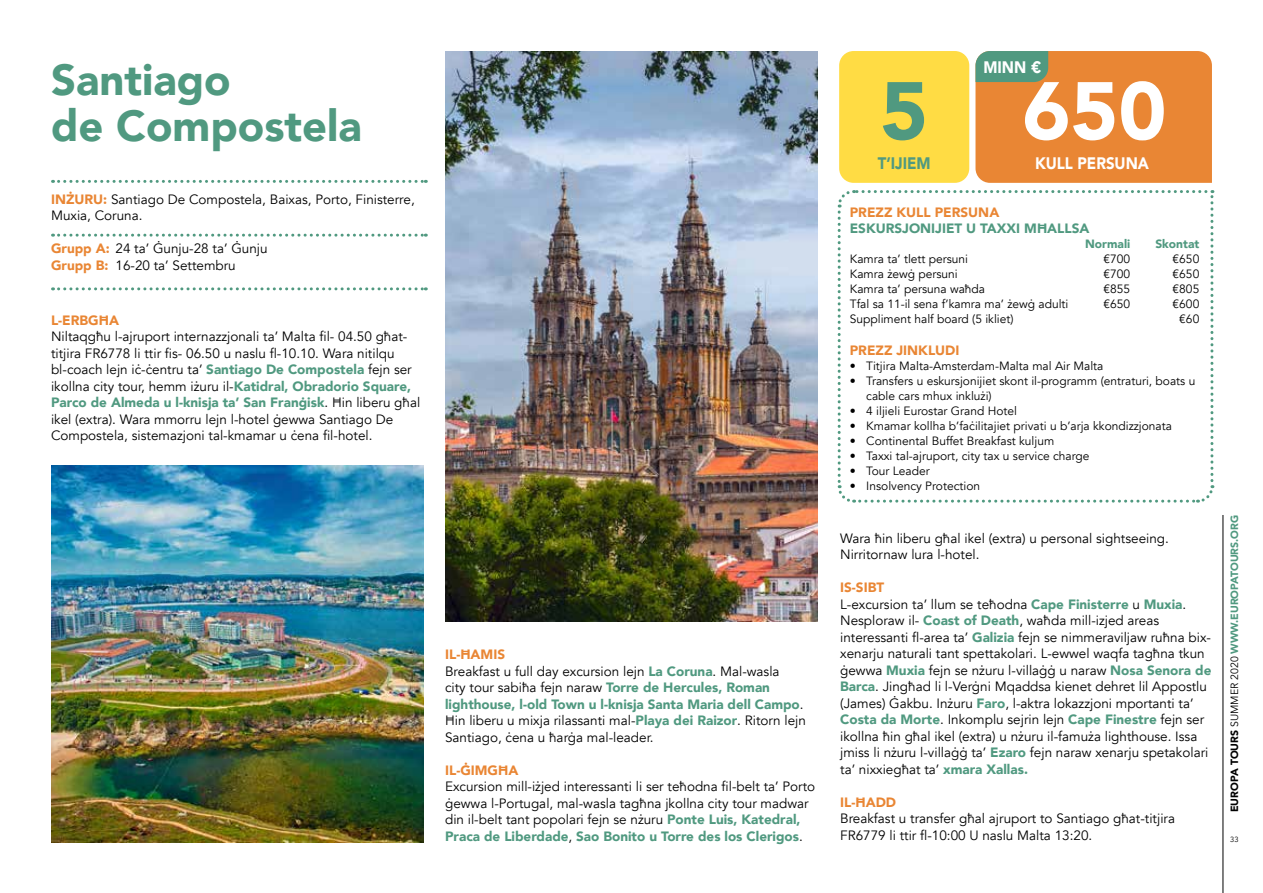
<style>
.page{position:relative;width:1263px;height:893px;background:#fff}
.page>*{position:absolute;margin:0;border:0;box-sizing:border-box;transform-origin:0 0}
.t1{font:900 81px "Avenir";color:#fff}
.t2{font:900 81px "Avenir";color:#509980}
.t3{font:900 43.5px/46.5px "Avenir";color:#509980}
.t4{font:900 16.65px "Avenir";color:#fff;scale:.9 1}
.t5{font:900 16.65px "Avenir";color:#509980;scale:.9 1}
.t6{font:13.5px/16.5px "Avenir";color:#000}
.t7{font:900 13.5px "Avenir";color:#e98634}
.t8{font:900 13.5px "Avenir";color:#509980}
.t9{font:12px/15px "Avenir";color:#000}
.t10{font:900 12px "Avenir";color:#509980}
.t11{font:900 10.5px "Avenir";color:#509980}
.t12{font:7.5px "Avenir";color:#000}
.s1{font-weight:900;color:#e98634}
.s2{font-weight:900;color:#509980}
.s3{font-family:"Gotham";font-weight:700}
.s4{color:#000}
.s5{font-weight:400;color:#000}
</style>
<div class="page">
<svg style="left:53px;top:180px;width:373px;height:3px"></svg>
<svg style="left:53px;top:234px;width:373px;height:3px"></svg>
<svg style="left:53px;top:287px;width:373px;height:3px"></svg>
<div style="left:839px;top:51px;width:130px;height:132px;background:#ffdc44;border-radius:14px"></div>
<svg style="left:975px;top:51px;width:237px;height:132px;background:#de883a"></svg>
<svg style="left:837px;top:190px;width:378px;height:313px"></svg>
<img style="left:445px;top:51px;width:373px;height:570px">
<img style="left:51px;top:465px;width:373px;height:377px">
<hr style="left:1222px;top:515px;width:1px;height:378px;background:#000">
<h2 class="t3" style="left:51px;top:55px;width:312px">Santiago<br>de Compostela</h2>
<p class="t6" style="left:51px;top:191px;width:365px"><span class="s1">INŻURU:</span> Santiago De Compostela, Baixas, Porto, Finisterre,<br>Muxia, Coruna.</p>
<p class="t6" style="left:51px;top:240px;width:218px"><span class="s1">Grupp A:</span> 24 ta’ Ġunju-28 ta’ Ġunju<br><span class="s1">Grupp B:</span> 16-20 ta’ Settembru</p>
<p class="t7" style="left:51px;top:308px;width:69px">L-ERBGĦA</p>
<p class="t6" style="left:51px;top:329px;width:371px">Niltaqgħu l-ajruport internazzjonali ta’ Malta fil- 04.50 għat&shy;titjira FR6778 li ttir fis- 06.50 u naslu fl-10.10. Wara nitilqu bl-coach lejn iċ-ċentru ta’ <span class="s2">Santiago De Compostela</span> fejn ser ikollna city tour, hemm iżuru il-<span class="s2">Katidral, Obradorio Square, Parco de Almeda u l-knisja ta’ San Franġisk</span>. Ħin liberu għal ikel (extra). Wara mmorru lejn l-hotel ġewwa Santiago De Compostela, sistemazjoni tal-kmamar u ċena fil-hotel.</p>
<p class="t6" style="left:445px;top:647px;width:362px"><span class="s1">IL-ĦAMIS<br></span>Breakfast u full day excursion lejn <span class="s2">La Coruna</span>. Mal-wasla<br>city tour sabiħa fejn naraw <span class="s2">Torre de Hercules, Roman lighthouse, l-old Town u l-knisja Santa Maria dell Campo</span>.<br>Ħin liberu u mixja rilassanti mal-<span class="s2">Playa dei Raizor</span>. Ritorn lejn Santiago, ċena u ħarġa mal-leader.</p>
<p class="t7" style="left:445px;top:758px;width:75px">IL-ĠIMGĦA</p>
<p class="t6" style="left:445px;top:779px;width:372px">Excursion mill-iżjed interessanti li ser teħodna fil-belt ta’ Porto ġewwa l-Portugal, mal-wasla tagħna jkollna city tour madwar din il-belt tant popolari fejn se nżuru <span class="s2">Ponte Luis, Katedral, Praca de Liberdade</span>, <span class="s2">Sao Bonito u Torre des los Clerigos</span>.</p>
<h1 class="t2" style="left:880px;top:42px;width:49px">5</h1>
<p class="t5" style="left:878px;top:149px;width:60px">T’IJIEM</p>
<p class="t4" style="left:983px;top:53px;width:66px">MINN <span class="s3">€</span></p>
<h1 class="t1" style="left:1022px;top:42px;width:145px">650</h1>
<p class="t4" style="left:1035px;top:149px;width:128px">KULL PERSUNA</p>
<p class="t7" style="left:850px;top:200px;width:151px">PREZZ KULL PERSUNA</p>
<p class="t8" style="left:850px;top:217px;width:241px">ESKURSJONIJIET U TAXXI MĦALLSA</p>
<p class="t10" style="left:1085px;top:234px;width:47px">Normali</p>
<p class="t10" style="left:1155px;top:234px;width:45px">Skontat</p>
<p class="t9" style="left:850px;top:252px;width:120px">Kamra ta’ tlett persuni</p>
<p class="t9" style="left:1103px;top:252px;width:28px">€700</p>
<p class="t9" style="left:1172px;top:252px;width:28px">€650</p>
<p class="t9" style="left:850px;top:267px;width:109px">Kamra żewġ persuni</p>
<p class="t9" style="left:1103px;top:267px;width:28px">€700</p>
<p class="t9" style="left:1172px;top:267px;width:28px">€650</p>
<p class="t9" style="left:850px;top:282px;width:137px">Kamra ta’ persuna waħda</p>
<p class="t9" style="left:1103px;top:282px;width:28px">€855</p>
<p class="t9" style="left:1172px;top:282px;width:28px">€805</p>
<p class="t9" style="left:850px;top:297px;width:220px">Tfal sa 11-il sena f’kamra ma’ żewġ adulti</p>
<p class="t9" style="left:1103px;top:297px;width:28px">€650</p>
<p class="t9" style="left:1172px;top:297px;width:28px">€600</p>
<p class="t9" style="left:850px;top:312px;width:165px">Suppliment half board (5 ikliet)</p>
<p class="t9" style="left:1179px;top:312px;width:22px">€60</p>
<p class="t7" style="left:850px;top:338px;width:111px">PREZZ JINKLUDI</p>
<p class="t9" style="left:850px;top:358px;width:255px">• Titjira Malta-Amsterdam-Malta mal Air Malta</p>
<p class="t9" style="left:866px;top:373px;width:331px;text-indent:-16px">• Transfers u eskursjonijiet skont il-programm (entraturi, boats u cable cars mhux inklużi)</p>
<p class="t9" style="left:850px;top:403px;width:169px">• 4 iljieli Eurostar Grand Hotel</p>
<p class="t9" style="left:850px;top:418px;width:324px">• Kmamar kollha b’faċilitajiet privati u b’arja kkondizzjonata</p>
<p class="t9" style="left:850px;top:433px;width:206px">• Continental Buffet Breakfast kuljum</p>
<p class="t9" style="left:850px;top:448px;width:241px">• Taxxi tal-ajruport, city tax u service charge</p>
<p class="t9" style="left:850px;top:463px;width:82px">• Tour Leader</p>
<p class="t9" style="left:850px;top:478px;width:132px">• Insolvency Protection</p>
<p class="t6" style="left:840px;top:530px;width:330px">Wara ħin liberu għal ikel (extra) u personal sightseeing.<br>Nirritornaw lura l-hotel.</p>
<p class="t6" style="left:840px;top:580px;width:373px"><span class="s1">IS-SIBT<br></span>L-excursion ta’ llum se teħodna <span class="s2">Cape Finisterre</span> u <span class="s2">Muxia</span>.<br>Nesploraw il- <span class="s2">Coast of Death</span>, waħda mill-izjed areas interessanti fl-area ta’ <span class="s2">Galizia</span> fejn se nimmeraviljaw ruħna bix&shy;xenarju naturali tant spettakolari. L-ewwel waqfa tagħna tkun ġewwa <span class="s2">Muxia</span> fejn se nżuru l-villaġġ u naraw <span class="s2">Nosa Senora de Barca</span>. Jingħad li l-Verġni Mqaddsa kienet dehret lil Appostlu (James) Ġakbu. Inżuru <span class="s2">Faro</span>, l-aktra lokazzjoni mportanti ta’ <span class="s2">Costa da Morte</span>. Inkomplu sejrin lejn <span class="s2">Cape Finestre</span> fejn ser ikollna ħin għal ikel (extra) u nżuru il-famuża lighthouse. Issa jmiss li nżuru l-villaġġ ta’ <span class="s2">Ezaro</span> fejn naraw xenarju spetakolari ta’ nixxiegħat ta’ <span class="s2">xmara Xallas.</span></p>
<p class="t7" style="left:840px;top:791px;width:57px">IL-ĦADD</p>
<p class="t6" style="left:840px;top:811px;width:336px">Breakfast u transfer għal ajruport to Santiago għat-titjira<br>FR6779 li ttir fl-10:00 U naslu Malta 13:20.</p>
<p class="t11" style="left:1225px;top:812px;width:299px;rotate:-90deg"><span class="s4">EUROPA TOURS</span> <span class="s5">SUMMER 2020</span> WWW.EUROPATOURS.ORG</p>
<p class="t12" style="left:1230px;top:835px;width:10px">33</p>
</div>
